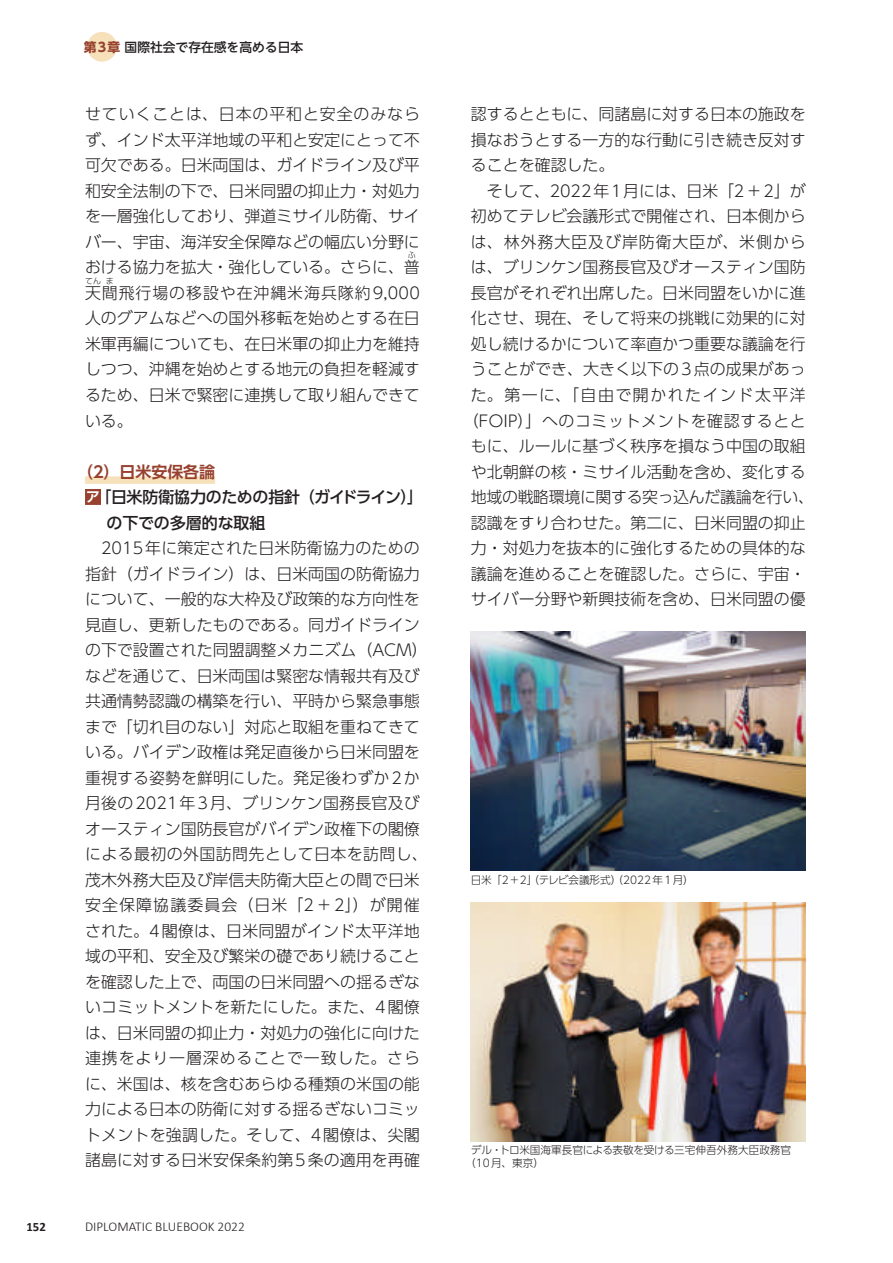
<style>
.page{position:relative;width:893px;height:1263px;background:#fff}
.page>*{position:absolute;margin:0;border:0;box-sizing:border-box;transform-origin:0 0}
.t1{font:300 15.9px/25.5px "UD Shin Go Pr 6 N";color:#231f20;text-align:justify}
.t2{font:500 15.9px/25.5px "UD Shin Go Pr 6 N";letter-spacing:-.005em;color:#231f20}
.t3{font:300 15.9px "UD Shin Go Pr 6 N";letter-spacing:.035em;color:#231f20}
.t4{font:300 15.9px "UD Shin Go Pr 6 N";letter-spacing:.055em;color:#231f20}
.t5{font:300 15.9px "UD Shin Go Pr 6 N";letter-spacing:-.025em;color:#231f20}
.t6{font:300 15.9px "UD Shin Go Pr 6 N";letter-spacing:.06em;color:#231f20}
.t7{font:300 15.9px "UD Shin Go Pr 6 N";letter-spacing:.095em;color:#231f20}
.t8{font:700 15.9px "UD Shin Go Pr 6 N De";color:#97412e}
.t9{font:300 13.5px "Calibri";color:#231f20}
.t10{font:500 12.75px "UD Shin Go NT Pr 6 N";color:#231f20}
.t11{font:700 12.75px "Calibri";color:#231f20}
.t12{font:300 10.65px/12.8px "UD Shin Go Pr 6 N";color:#231f20}
.t13{font:300 7.95px "UD Shin Go Pr 6 N";color:#231f20}
.s1{font-weight:700;color:#97412e}
.s2{font-family:"UD Shin Go Pr 6 N De";font-weight:700;font-size:13.8px;color:#fff}
</style>
<div class="page">
<div style="left:85px;top:476px;width:130px;height:8px;background:#f6e1ba"></div>
<div style="left:85px;top:489px;width:16px;height:16px;background:#97412e"></div>
<img style="left:471px;top:632px;width:335px;height:239px">
<img style="left:471px;top:902px;width:335px;height:239px">
<div style="left:87px;top:32px;width:30px;height:30px;background:#f6e1ba;border-radius:50%"></div>
<p class="t10" style="left:84px;top:36px;width:221px"><span class="s1">第3章</span>国際社会で存在感を高める日本</p>
<p class="t1" style="left:85px;top:101px;width:336px">せていくことは、日本の平和と安全のみならず、インド太平洋地域の平和と安定にとって不可欠である。日米両国は、ガイドライン及び平和安全法制の下で、日米同盟の抑止力・対処力を一層強化しており、弾道ミサイル防衛、サイバー、宇宙、海洋安全保障などの幅広い分野における協力を拡大・強化している。さらに、普</p>
<p class="t13" style="left:408px;top:249px;width:9px">ふ</p>
<p class="t4" style="left:85px;top:280px;width:336px">天間飛行場の移設や在沖縄米海兵隊約9,000</p>
<p class="t13" style="left:85px;top:274px;width:17px">てん</p>
<p class="t13" style="left:106px;top:274px;width:9px">ま</p>
<p class="t1" style="left:85px;top:305px;width:336px">人のグアムなどへの国外移転を始めとする在日米軍再編についても、在日米軍の抑止力を維持しつつ、沖縄を始めとする地元の負担を軽減するため、日米で緊密に連携して取り組んできている。</p>
<p class="t8" style="left:77px;top:459px;width:140px">（2）日米安保各論</p>
<p class="t2" style="left:106px;top:484px;width:318px;text-indent:-20px"><span class="s2">ア</span>「日米防衛協力のための指針（ガイドライン）」の下での多層的な取組</p>
<p class="t1" style="left:85px;top:535px;width:344px;text-align:center">2015年に策定された日米防衛協力のための<br>指針（ガイドライン）は、日米両国の防衛協力について、一般的な大枠及び政策的な方向性を見直し、更新したものである。同ガイドラインの下で設置された同盟調整メカニズム（ACM）などを通じて、日米両国は緊密な情報共有及び共通情勢認識の構築を行い、平時から緊急事態まで「切れ目のない」対応と取組を重ねてきている。バイデン政権は発足直後から日米同盟を重視する姿勢を鮮明にした。発足後わずか2か月後の2021年3月、ブリンケン国務長官及びオースティン国防長官がバイデン政権下の閣僚による最初の外国訪問先として日本を訪問し、茂木外務大臣及び岸信夫防衛大臣との間で日米安全保障協議委員会（日米「2＋2」）が開催された。4閣僚は、日米同盟がインド太平洋地域の平和、安全及び繁栄の礎であり続けることを確認した上で、両国の日米同盟への揺るぎないコミットメントを新たにした。また、4閣僚は、日米同盟の抑止力・対処力の強化に向けた連携をより一層深めることで一致した。さらに、米国は、核を含むあらゆる種類の米国の能力による日本の防衛に対する揺るぎないコミットメントを強調した。そして、4閣僚は、尖閣諸島に対する日米安保条約第5条の適用を再確</p>
<p class="t11" style="left:26px;top:1217px;width:21px">152</p>
<p class="t9" style="left:85px;top:1218px;width:161px">DIPLOMATIC BLUEBOOK 2022</p>
<p class="t1" style="left:471px;top:101px;width:336px">認するとともに、同諸島に対する日本の施政を損なおうとする一方的な行動に引き続き反対することを確認した。</p>
<p class="t1" style="left:487px;top:178px;width:320px">そして、2022年1月には、日米「2＋2」が</p>
<p class="t1" style="left:471px;top:203px;width:336px">初めてテレビ会議形式で開催され、日本側から</p>
<p class="t6" style="left:471px;top:229px;width:336px">は、林外務大臣及び岸防衛大臣が、米側から</p>
<p class="t1" style="left:471px;top:254px;width:336px">は、ブリンケン国務長官及びオースティン国防</p>
<p class="t1" style="left:471px;top:280px;width:336px">長官がそれぞれ出席した。日米同盟をいかに進</p>
<p class="t1" style="left:471px;top:305px;width:336px">化させ、現在、そして将来の挑戦に効果的に対</p>
<p class="t1" style="left:471px;top:331px;width:336px">処し続けるかについて率直かつ重要な議論を行</p>
<p class="t1" style="left:471px;top:356px;width:336px">うことができ、大きく以下の3点の成果があっ</p>
<p class="t7" style="left:471px;top:382px;width:336px">た。第一に、「自由で開かれたインド太平洋</p>
<p class="t3" style="left:463px;top:408px;width:344px">（FOIP）」へのコミットメントを確認するとと</p>
<p class="t1" style="left:471px;top:433px;width:336px">もに、ルールに基づく秩序を損なう中国の取組</p>
<p class="t1" style="left:471px;top:458px;width:336px">や北朝鮮の核・ミサイル活動を含め、変化する</p>
<p class="t5" style="left:471px;top:484px;width:345px">地域の戦略環境に関する突っ込んだ議論を行い、</p>
<p class="t1" style="left:471px;top:509px;width:336px">認識をすり合わせた。第二に、日米同盟の抑止</p>
<p class="t1" style="left:471px;top:535px;width:336px">力・対処力を抜本的に強化するための具体的な</p>
<p class="t1" style="left:471px;top:560px;width:336px">議論を進めることを確認した。さらに、宇宙・</p>
<p class="t1" style="left:471px;top:586px;width:336px">サイバー分野や新興技術を含め、日米同盟の優</p>
<p class="t12" style="left:471px;top:873px;width:225px">日米「2＋2」（テレビ会議形式）（2022年1月）</p>
<p class="t12" style="left:465px;top:1143px;width:328px;text-indent:6px">デル・トロ米国海軍長官による表敬を受ける三宅伸吾外務大臣政務官（10月、東京）</p>
</div>
